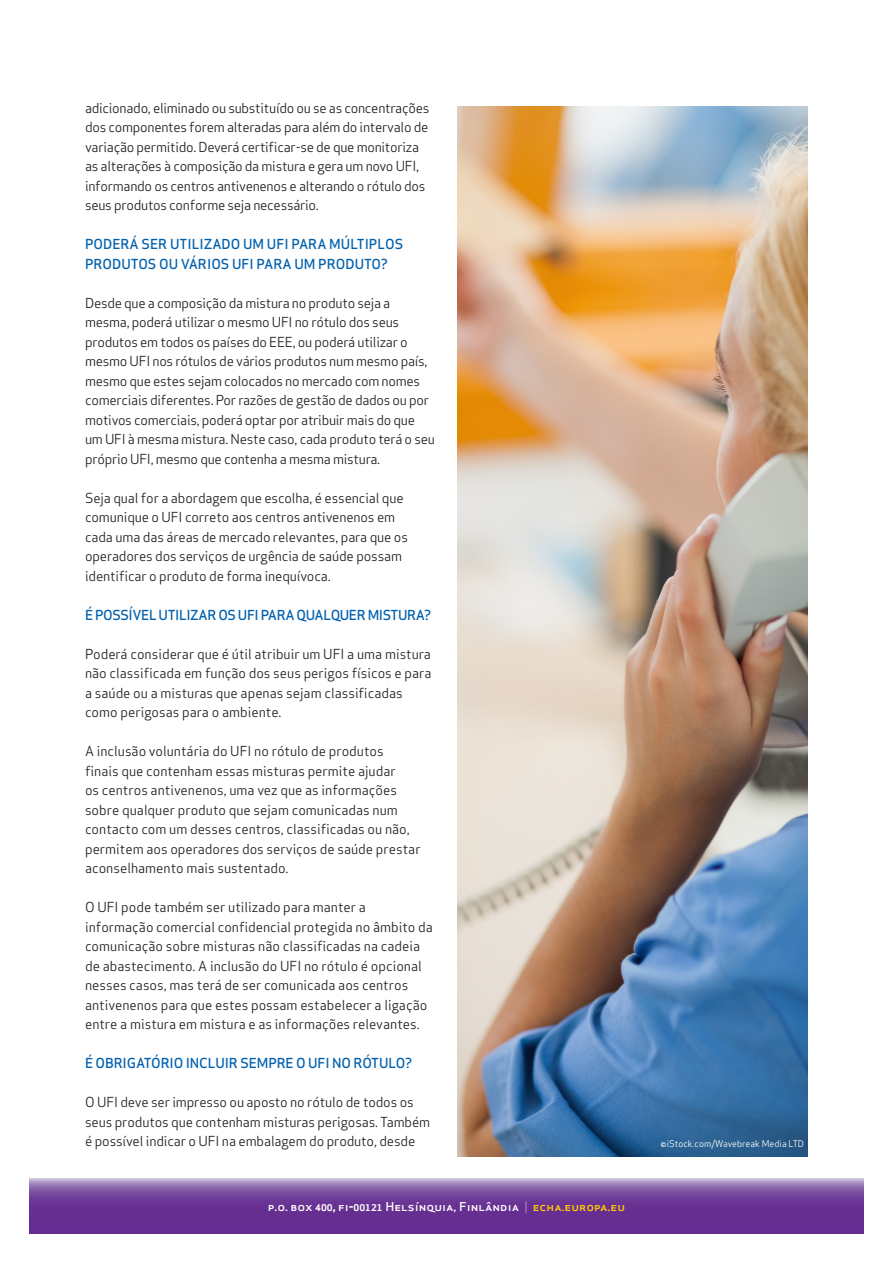
<style>
.page{position:relative;width:893px;height:1263px;background:#fff}
.page>*{position:absolute;margin:0;border:0;box-sizing:border-box;transform-origin:0 0}
.Bodytext{font:13.5px/19.5px "Apex Sans";letter-spacing:-.01em;color:#231f20}
.Headline_2_CAPS_blue{font:500 13.5px/19.5px "Apex Sans";color:#0160ae}
.Bodytext-2{font:500 13.5px "Apex Sans";letter-spacing:-.03em;color:#0160ae}
.t1{font:500 12px "Apex Sans";color:#fff;scale:1.08 1}
.Footnote{font:9px "Apex Sans";color:#fff}
.s1{font-weight:700;font-size:9px}
.s2{font-weight:700}
.s3{font-weight:300}
.s4{color:#feca0a}
</style>
<div class="page">
<img style="left:457px;top:106px;width:351px;height:1051px">
<svg style="left:30px;top:1178px;width:833px;height:56px;background:#76479d"></svg>
<p class="Bodytext" style="left:85px;top:97px;width:346px">adicionado, eliminado ou substituído ou se as concentrações dos componentes forem alteradas para além do intervalo de variação permitido. Deverá certificar-se de que monitoriza as alterações à composição da mistura e gera um novo UFI, informando os centros antivenenos e alterando o rótulo dos seus produtos conforme seja necessário.</p>
<p class="Headline_2_CAPS_blue" style="left:85px;top:233px;width:320px">PODERÁ SER UTILIZADO UM UFI PARA MÚLTIPLOS<br>PRODUTOS OU VÁRIOS UFI PARA UM PRODUTO?</p>
<p class="Bodytext" style="left:85px;top:292px;width:351px">Desde que a composição da mistura no produto seja a mesma, poderá utilizar o mesmo UFI no rótulo dos seus produtos em todos os países do EEE, ou poderá utilizar o mesmo UFI nos rótulos de vários produtos num mesmo país, mesmo que estes sejam colocados no mercado com nomes comerciais diferentes. Por razões de gestão de dados ou por motivos comerciais, poderá optar por atribuir mais do que um UFI à mesma mistura. Neste caso, cada produto terá o seu próprio UFI, mesmo que contenha a mesma mistura.</p>
<p class="Bodytext" style="left:85px;top:487px;width:324px">Seja qual for a abordagem que escolha, é essencial que comunique o UFI correto aos centros antivenenos em cada uma das áreas de mercado relevantes, para que os operadores dos serviços de urgência de saúde possam identificar o produto de forma inequívoca.</p>
<p class="Bodytext-2" style="left:85px;top:603px;width:348px">É POSSÍVEL UTILIZAR OS UFI PARA QUALQUER MISTURA?</p>
<p class="Bodytext" style="left:85px;top:643px;width:348px">Poderá considerar que é útil atribuir um UFI a uma mistura não classificada em função dos seus perigos físicos e para a saúde ou a misturas que apenas sejam classificadas como perigosas para o ambiente.</p>
<p class="Bodytext" style="left:85px;top:740px;width:337px">A inclusão voluntária do UFI no rótulo de produtos finais que contenham essas misturas permite ajudar<br>os centros antivenenos, uma vez que as informações sobre qualquer produto que sejam comunicadas num contacto com um desses centros, classificadas ou não, permitem aos operadores dos serviços de saúde prestar aconselhamento mais sustentado.</p>
<p class="Bodytext" style="left:85px;top:896px;width:349px">O UFI pode também ser utilizado para manter a informação comercial confidencial protegida no âmbito da comunicação sobre misturas não classificadas na cadeia de abastecimento. A inclusão do UFI no rótulo é opcional nesses casos, mas terá de ser comunicada aos centros antivenenos para que estes possam estabelecer a ligação entre a mistura em mistura e as informações relevantes.</p>
<p class="Headline_2_CAPS_blue" style="left:85px;top:1052px;width:329px">É OBRIGATÓRIO INCLUIR SEMPRE O UFI NO RÓTULO?</p>
<p class="Bodytext" style="left:85px;top:1091px;width:347px">O UFI deve ser impresso ou aposto no rótulo de todos os seus produtos que contenham misturas perigosas. Também é possível indicar o UFI na embalagem do produto, desde</p>
<p class="t1" style="left:268px;top:1196px;width:332px">p.o. box <span class="s1">400</span><span class="s2">,</span> fi<span class="s2">-</span><span class="s1">00121</span> Helsínquia, Finlândia <span class="s3">|</span> <span class="s4">echa.europa.eu</span></p>
<p class="Footnote" style="left:661px;top:1136px;width:145px">©iStock.com/Wavebreak Media LTD</p>
</div>
